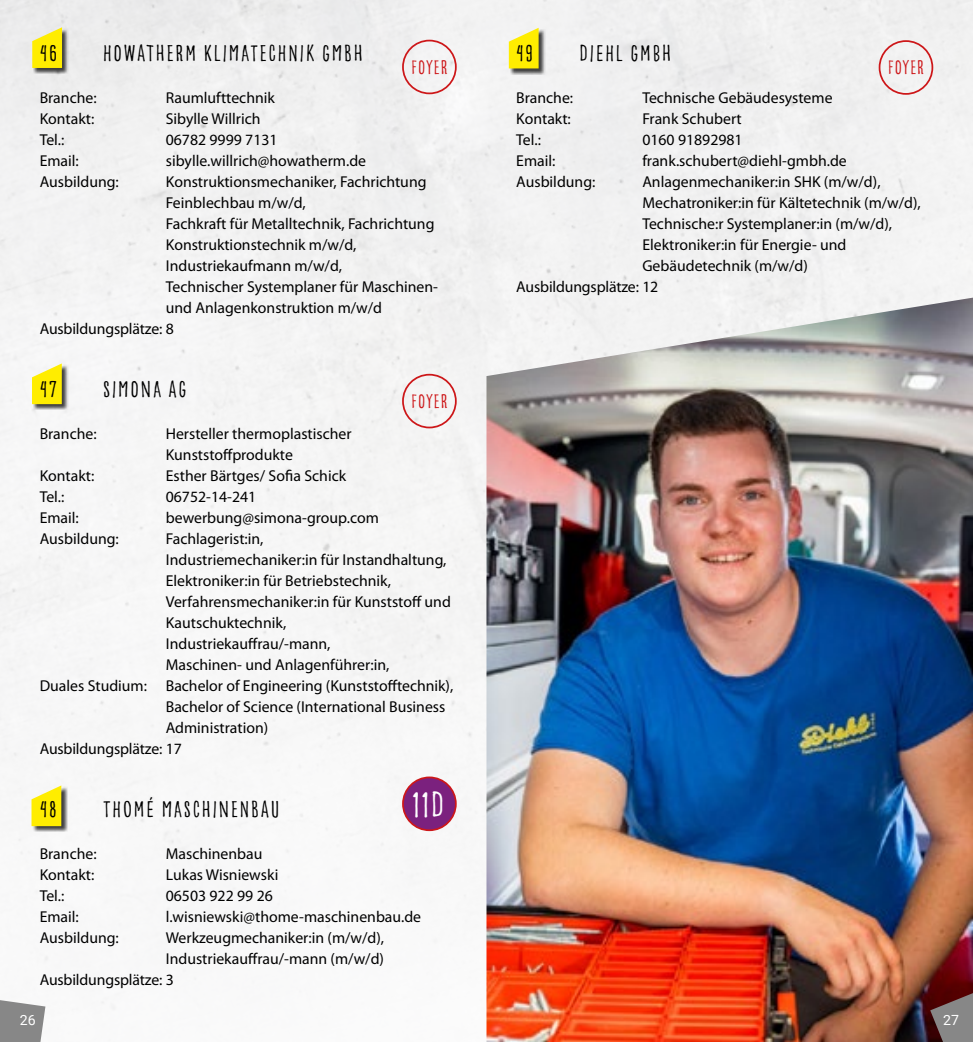
<style>
.page{position:relative;width:973px;height:1042px;background:#fff}
.page>*{position:absolute;margin:0;border:0;box-sizing:border-box;transform-origin:0 0}
.t1{font:38.5px "Goodlife Sans Condensed";color:#fff}
.t2{font:24.5px "Goodlife Sans Condensed";letter-spacing:.05em;color:#000}
.t3{font:21px "Goodlife Sans Condensed";letter-spacing:.02em;color:#cd1719}
.t4{font:15.75px/21px "Myriad Pro";color:#000}
.t5{font:14px "Roboto";color:#fff}
</style>
<div class="page">
<div style="left:0;top:0;width:972px;height:1010px;background:#f4f4f4"></div>
<img style="left:486px;top:298px;width:486px;height:744px">
<div style="left:34px;top:29px;width:35px;height:45px;background:#000;opacity:.75"></div>
<svg style="left:32px;top:27px;width:30px;height:41px"></svg>
<div style="left:33px;top:365px;width:35px;height:45px;background:#000;opacity:.75"></div>
<svg style="left:32px;top:363px;width:30px;height:41px"></svg>
<div style="left:33px;top:787px;width:35px;height:45px;background:#000;opacity:.75"></div>
<svg style="left:32px;top:785px;width:29px;height:41px"></svg>
<div style="left:510px;top:29px;width:35px;height:46px;background:#000;opacity:.75"></div>
<svg style="left:508px;top:28px;width:30px;height:40px"></svg>
<svg style="left:930px;top:983px;width:42px;height:59px;background:#6e5050"></svg>
<svg style="left:0;top:997px;width:45px;height:45px"></svg>
<div style="left:403px;top:777px;width:53px;height:53px;background:#7b217e;border-radius:50%"></div>
<div style="left:402px;top:776px;width:54px;height:55px;border:2px solid #cd1719;border-radius:50%"></div>
<div style="left:402px;top:40px;width:54px;height:54px;border:2px solid #cd1719;border-radius:50%"></div>
<div style="left:402px;top:374px;width:54px;height:54px;border:2px solid #cd1719;border-radius:50%"></div>
<div style="left:878px;top:40px;width:55px;height:55px;border:2px solid #cd1719;border-radius:50%"></div>
<h2 class="t2" style="left:40px;top:39px;width:19px">46</h2>
<h2 class="t2" style="left:103px;top:39px;width:262px">HOWATHERM KLIMATECHNIK GMBH</h2>
<p class="t4" style="left:40px;top:86px;width:58px">Branche:</p>
<p class="t4" style="left:166px;top:86px;width:111px">Raumlufttechnik</p>
<p class="t4" style="left:40px;top:107px;width:56px">Kontakt:</p>
<p class="t4" style="left:166px;top:107px;width:96px">Sibylle Willrich</p>
<p class="t4" style="left:40px;top:128px;width:26px">Tel.:</p>
<p class="t4" style="left:166px;top:128px;width:113px">06782 9999 7131</p>
<p class="t4" style="left:40px;top:149px;width:41px">Email:</p>
<p class="t4" style="left:166px;top:149px;width:202px">sibylle.willrich@howatherm.de</p>
<p class="t4" style="left:40px;top:170px;width:81px">Ausbildung:</p>
<p class="t4" style="left:166px;top:170px;width:262px">Konstruktionsmechaniker, Fachrichtung</p>
<p class="t4" style="left:166px;top:191px;width:141px">Feinblechbau m/w/d,</p>
<p class="t4" style="left:166px;top:212px;width:270px">Fachkraft für Metalltechnik, Fachrichtung</p>
<p class="t4" style="left:166px;top:233px;width:192px">Konstruktionstechnik m/w/d,</p>
<p class="t4" style="left:166px;top:254px;width:178px">Industriekaufmann m/w/d,</p>
<p class="t4" style="left:166px;top:275px;width:274px">Technischer Systemplaner für Maschinen-</p>
<p class="t4" style="left:166px;top:296px;width:218px">und Anlagenkonstruktion m/w/d</p>
<p class="t4" style="left:40px;top:317px;width:136px">Ausbildungsplätze: 8</p>
<h3 class="t3" style="left:411px;top:55px;width:38px">FOYER</h3>
<h2 class="t2" style="left:40px;top:375px;width:19px">47</h2>
<h2 class="t2" style="left:103px;top:375px;width:85px">SIMONA AG</h2>
<p class="t4" style="left:40px;top:422px;width:58px">Branche:</p>
<p class="t4" style="left:166px;top:422px;width:187px">Hersteller thermoplastischer<br>Kunststoffprodukte</p>
<p class="t4" style="left:40px;top:464px;width:56px">Kontakt:</p>
<p class="t4" style="left:166px;top:464px;width:182px">Esther Bärtges/ Sofia Schick</p>
<p class="t4" style="left:40px;top:485px;width:26px">Tel.:</p>
<p class="t4" style="left:166px;top:485px;width:92px">06752-14-241</p>
<p class="t4" style="left:40px;top:506px;width:41px">Email:</p>
<p class="t4" style="left:166px;top:506px;width:214px">bewerbung@simona-group.com</p>
<p class="t4" style="left:40px;top:527px;width:81px">Ausbildung:</p>
<p class="t4" style="left:166px;top:527px;width:99px">Fachlagerist:in,</p>
<p class="t4" style="left:166px;top:548px;width:282px">Industriemechaniker:in für Instandhaltung,</p>
<p class="t4" style="left:166px;top:569px;width:227px">Elektroniker:in für Betriebstechnik,</p>
<p class="t4" style="left:166px;top:590px;width:286px">Verfahrensmechaniker:in für Kunststoff und</p>
<p class="t4" style="left:166px;top:611px;width:122px">Kautschuktechnik,</p>
<p class="t4" style="left:166px;top:632px;width:166px">Industriekauffrau/-mann,</p>
<p class="t4" style="left:166px;top:653px;width:225px">Maschinen- und Anlagenführer:in,</p>
<p class="t4" style="left:40px;top:674px;width:415px">Duales Studium: Bachelor of Engineering (Kunststofftechnik),</p>
<p class="t4" style="left:166px;top:695px;width:281px">Bachelor of Science (International Business</p>
<p class="t4" style="left:166px;top:716px;width:104px">Administration)</p>
<p class="t4" style="left:40px;top:737px;width:144px">Ausbildungsplätze: 17</p>
<h3 class="t3" style="left:411px;top:389px;width:38px">FOYER</h3>
<h1 class="t1" style="left:412px;top:783px;width:34px">11D</h1>
<h2 class="t2" style="left:40px;top:795px;width:19px">48</h2>
<h2 class="t2" style="left:103px;top:795px;width:178px">THOMÉ MASCHINENBAU</h2>
<p class="t4" style="left:40px;top:842px;width:58px">Branche:</p>
<p class="t4" style="left:166px;top:842px;width:98px">Maschinenbau</p>
<p class="t4" style="left:40px;top:863px;width:56px">Kontakt:</p>
<p class="t4" style="left:166px;top:863px;width:114px">Lukas Wisniewski</p>
<p class="t4" style="left:40px;top:884px;width:26px">Tel.:</p>
<p class="t4" style="left:166px;top:884px;width:108px">06503 922 99 26</p>
<p class="t4" style="left:40px;top:905px;width:41px">Email:</p>
<p class="t4" style="left:166px;top:905px;width:257px">l.wisniewski@thome-maschinenbau.de</p>
<p class="t4" style="left:40px;top:926px;width:81px">Ausbildung:</p>
<p class="t4" style="left:166px;top:926px;width:220px">Werkzeugmechaniker:in (m/w/d),</p>
<p class="t4" style="left:166px;top:947px;width:220px">Industriekauffrau/-mann (m/w/d)</p>
<p class="t4" style="left:40px;top:968px;width:136px">Ausbildungsplätze: 3</p>
<h2 class="t2" style="left:516px;top:39px;width:19px">49</h2>
<h2 class="t2" style="left:579px;top:39px;width:93px">DIEHL GMBH</h2>
<p class="t4" style="left:516px;top:86px;width:58px">Branche:</p>
<p class="t4" style="left:642px;top:86px;width:192px">Technische Gebäudesysteme</p>
<p class="t4" style="left:516px;top:107px;width:56px">Kontakt:</p>
<p class="t4" style="left:642px;top:107px;width:101px">Frank Schubert</p>
<p class="t4" style="left:516px;top:128px;width:26px">Tel.:</p>
<p class="t4" style="left:642px;top:128px;width:102px">0160 91892981</p>
<p class="t4" style="left:516px;top:149px;width:41px">Email:</p>
<p class="t4" style="left:642px;top:149px;width:206px">frank.schubert@diehl-gmbh.de</p>
<p class="t4" style="left:516px;top:170px;width:81px">Ausbildung:</p>
<p class="t4" style="left:642px;top:170px;width:240px">Anlagenmechaniker:in SHK (m/w/d),</p>
<p class="t4" style="left:642px;top:191px;width:280px">Mechatroniker:in für Kältetechnik (m/w/d),</p>
<p class="t4" style="left:642px;top:212px;width:251px">Technische:r Systemplaner:in (m/w/d),</p>
<p class="t4" style="left:642px;top:233px;width:205px">Elektroniker:in für Energie- und</p>
<p class="t4" style="left:642px;top:254px;width:167px">Gebäudetechnik (m/w/d)</p>
<p class="t4" style="left:516px;top:275px;width:144px">Ausbildungsplätze: 12</p>
<h3 class="t3" style="left:887px;top:56px;width:38px">FOYER</h3>
<p class="t5" style="left:20px;top:1010px;width:17px">26</p>
<p class="t5" style="left:943px;top:1010px;width:17px">27</p>
</div>
